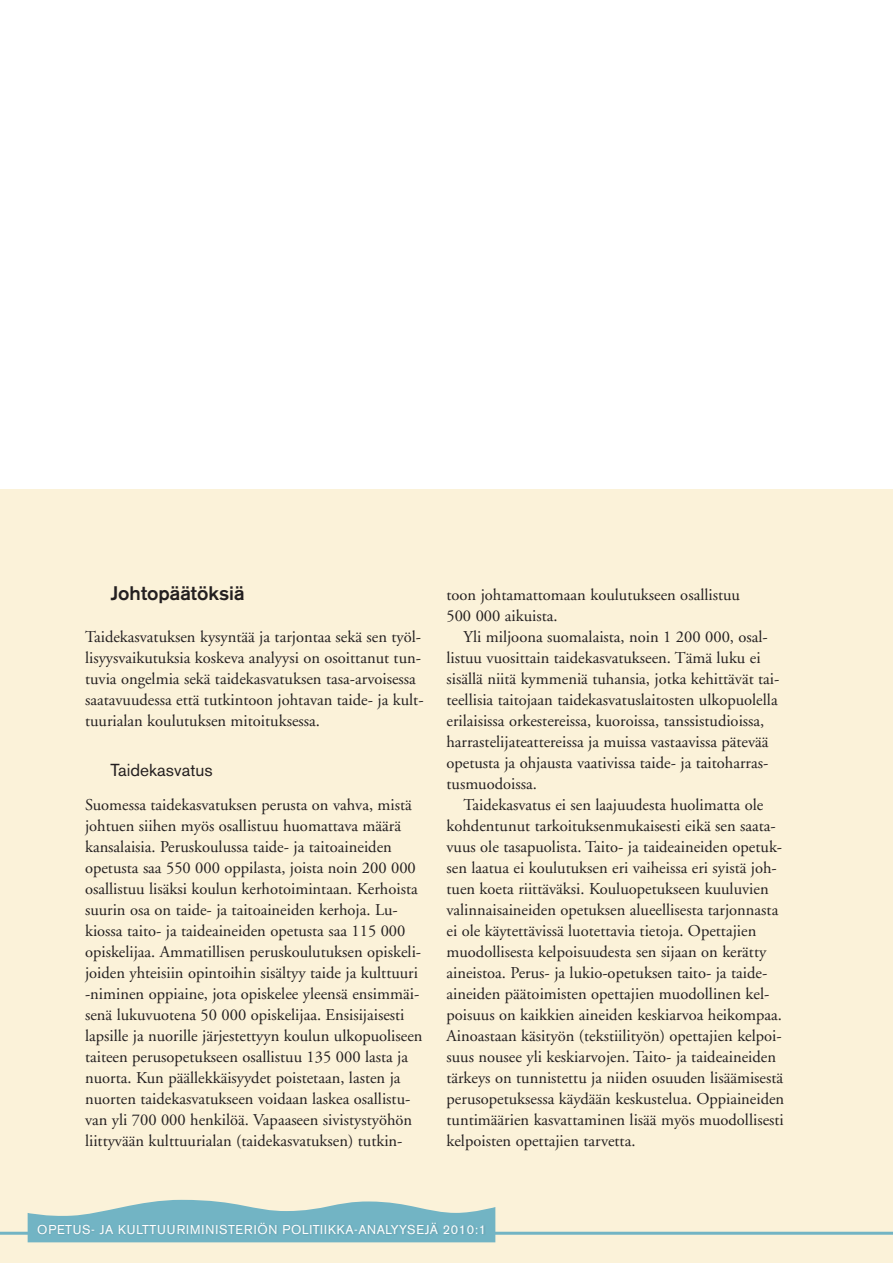
<style>
.page{position:relative;width:893px;height:1263px;background:#fff}
.page>*{position:absolute;margin:0;border:0;box-sizing:border-box;transform-origin:0 0}
.t1{font:500 19.5px "Akzidenz Grotesk BE";color:#231f20}
.t2{font:17.25px "Akzidenz Grotesk BE";color:#231f20}
.t3{font:16.5px/21px "Adobe Garamond";color:#231f20}
.t4{font:12.75px "Akzidenz Grotesk BE";letter-spacing:.06em;color:#fff}
</style>
<div class="page">
<div style="left:0;top:489px;width:893px;height:774px;background:#fbf2d9"></div>
<hr style="left:0;top:1232px;width:893px;height:3px;background:#72b4c4">
<svg style="left:28px;top:1200px;width:467px;height:42px"></svg>
<div style="left:37px;top:1222px;width:449px;height:15px;background:#6fafbf"></div>
<p class="t1" style="left:111px;top:581px;width:136px">Johtopäätöksiä</p>
<p class="t3" style="left:85px;top:627px;width:340px">Taidekasvatuksen kysyntää ja tarjontaa sekä sen työl&shy;lisyysvaikutuksia koskeva analyysi on osoittanut tun&shy;tuvia ongelmia sekä taidekasvatuksen tasa-arvoisessa saatavuudessa että tutkintoon johtavan taide- ja kult&shy;tuurialan koulutuksen mitoituksessa.</p>
<p class="t2" style="left:111px;top:759px;width:104px">TAIDEKASVATUS</p>
<p class="t3" style="left:85px;top:795px;width:339px">Suomessa taidekasvatuksen perusta on vahva, mistä johtuen siihen myös osallistuu huomattava määrä kansalaisia. Peruskoulussa taide- ja taitoaineiden opetusta saa 550 000 oppilasta, joista noin 200 000 osallistuu lisäksi koulun kerhotoimintaan. Kerhoista suurin osa on taide- ja taitoaineiden kerhoja. Lu&shy;kiossa taito- ja taideaineiden opetusta saa 115 000 opiskelijaa. Ammatillisen peruskoulutuksen opiskeli&shy;joiden yhteisiin opintoihin sisältyy taide ja kulttuuri -niminen oppiaine, jota opiskelee yleensä ensimmäi&shy;senä lukuvuotena 50 000 opiskelijaa. Ensisijaisesti lapsille ja nuorille järjestettyyn koulun ulkopuoliseen taiteen perusopetukseen osallistuu 135 000 lasta ja nuorta. Kun päällekkäisyydet poistetaan, lasten ja nuorten taidekasvatukseen voidaan laskea osallistu&shy;van yli 700 000 henkilöä. Vapaaseen sivistystyöhön liittyvään kulttuurialan (taidekasvatuksen) tutkin-</p>
<p class="t3" style="left:446px;top:585px;width:295px">toon johtamattomaan koulutukseen osallistuu<br>500 000 aikuista.</p>
<p class="t3" style="left:446px;top:627px;width:334px;text-indent:17px">Yli miljoona suomalaista, noin 1 200 000, osal&shy;listuu vuosittain taidekasvatukseen. Tämä luku ei sisällä niitä kymmeniä tuhansia, jotka kehittävät tai&shy;teellisia taitojaan taidekasvatuslaitosten ulkopuolella erilaisissa orkestereissa, kuoroissa, tanssistudioissa, harrastelijateattereissa ja muissa vastaavissa pätevää opetusta ja ohjausta vaativissa taide- ja taitoharras&shy;tusmuodoissa.</p>
<p class="t3" style="left:446px;top:795px;width:339px;text-indent:17px">Taidekasvatus ei sen laajuudesta huolimatta ole kohdentunut tarkoituksenmukaisesti eikä sen saata&shy;vuus ole tasapuolista. Taito- ja taideaineiden opetuk&shy;sen laatua ei koulutuksen eri vaiheissa eri syistä joh&shy;tuen koeta riittäväksi. Kouluopetukseen kuuluvien valinnaisaineiden opetuksen alueellisesta tarjonnasta ei ole käytettävissä luotettavia tietoja. Opettajien muodollisesta kelpoisuudesta sen sijaan on kerätty aineistoa. Perus- ja lukio-opetuksen taito- ja taide&shy;aineiden päätoimisten opettajien muodollinen kel&shy;poisuus on kaikkien aineiden keskiarvoa heikompaa.<br>Ainoastaan käsityön (tekstiilityön) opettajien kelpoi&shy;suus nousee yli keskiarvojen. Taito- ja taideaineiden tärkeys on tunnistettu ja niiden osuuden lisäämisestä perusopetuksessa käydään keskustelua. Oppiaineiden tuntimäärien kasvattaminen lisää myös muodollisesti kelpoisten opettajien tarvetta.</p>
<p class="t4" style="left:37px;top:1222px;width:450px">OPETUS- JA KULTTUURIMINISTERIÖN PO LITIIKKA-ANALYYSEJÄ 2010:1</p>
</div>
